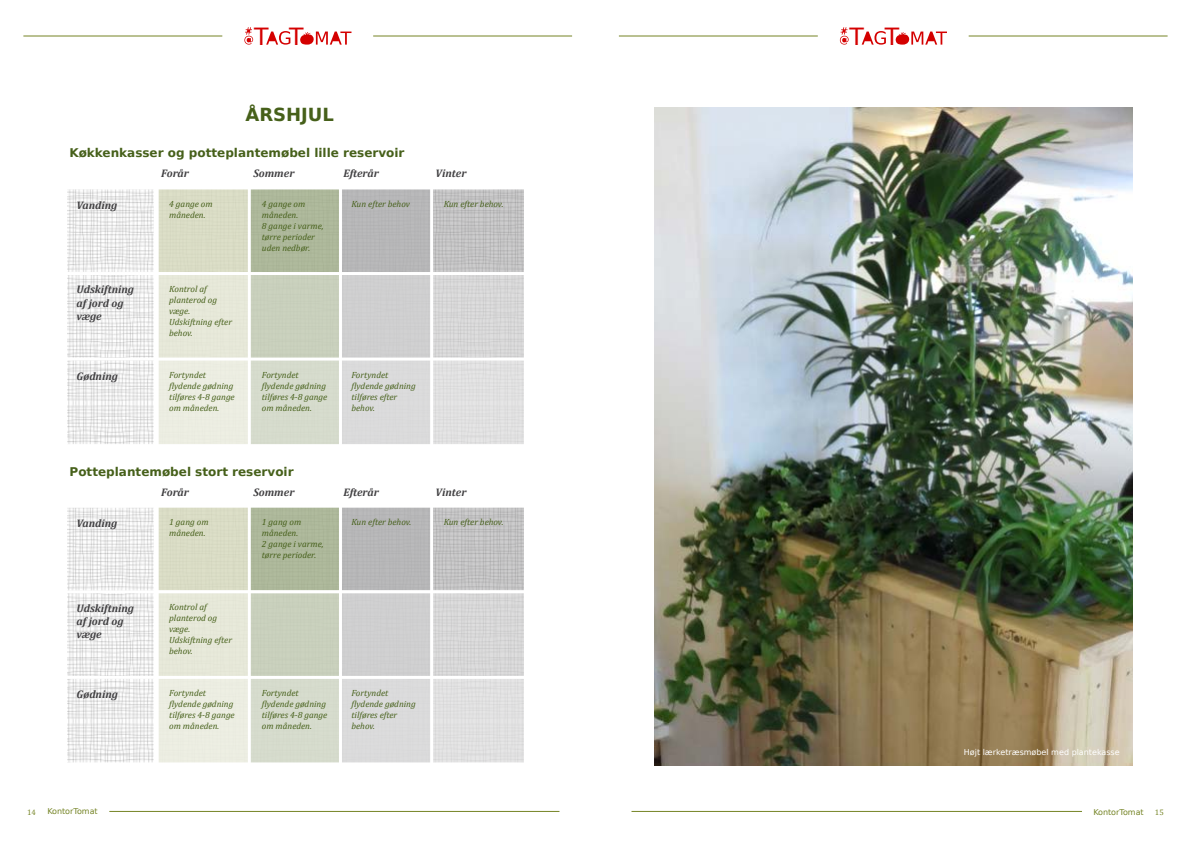
<style>
.page{position:relative;width:1191px;height:842px;background:#fff}
.page>*{position:absolute;margin:0;border:0;box-sizing:border-box;transform-origin:0 0}
.t1{font:23.7px "DejaVu Sans";color:#d40000}
.t2{font:700 18px "Bitstream Vera Sans";color:#46601a}
.t3{font:700 12px "Bitstream Vera Sans";color:#46601a}
.t4{font:italic 700 11px/13.2px "Cambria";color:#414042}
.t5{font:italic 9px/11px "Cambria";color:#46601a}
.t6{font:8px "Bitstream Vera Sans";color:#fff}
.t7{font:8px "Bitstream Vera Sans";color:#758425}
.t8{font:8px "Cambria";color:#758425}
</style>
<div class="page">
<img style="left:654px;top:108px;width:478px;height:657px">
<svg style="left:861px;top:31px;width:25px;height:14px"></svg>
<svg style="left:895px;top:32px;width:52px;height:13px"></svg>
<svg style="left:840px;top:27px;width:8px;height:18px"></svg>
<hr style="left:619px;top:36px;width:199px;height:1px;background:#758425">
<hr style="left:968px;top:36px;width:199px;height:1px;background:#758425">
<hr style="left:631px;top:811px;width:451px;height:1px;background:#758425">
<svg style="left:266px;top:31px;width:24px;height:14px"></svg>
<svg style="left:300px;top:32px;width:51px;height:13px"></svg>
<svg style="left:244px;top:27px;width:9px;height:18px"></svg>
<hr style="left:23px;top:36px;width:199px;height:1px;background:#758425">
<hr style="left:109px;top:811px;width:450px;height:1px;background:#758425">
<hr style="left:373px;top:36px;width:199px;height:1px;background:#758425">
<img style="left:67px;top:189px;width:87px;height:255px">
<hr style="left:64px;top:272px;width:459px;height:3px;background:#fff">
<hr style="left:64px;top:358px;width:459px;height:3px;background:#fff">
<svg style="left:158px;top:189px;width:366px;height:83px;background:#c1c4b8"></svg>
<svg style="left:158px;top:275px;width:366px;height:83px;background:#d6d8d0"></svg>
<svg style="left:159px;top:360px;width:365px;height:84px;background:#dfe1db"></svg>
<img style="left:67px;top:507px;width:457px;height:255px">
<hr style="left:64px;top:590px;width:459px;height:3px;background:#fff">
<hr style="left:64px;top:505px;width:459px;height:3px;background:#fff">
<hr style="left:64px;top:676px;width:459px;height:3px;background:#fff">
<div style="left:154px;top:507px;width:5px;height:255px;background:#fff"></div>
<svg style="left:158px;top:508px;width:366px;height:82px;background:#c1c4b8"></svg>
<svg style="left:158px;top:590px;width:366px;height:87px;background:#d7d9d2"></svg>
<svg style="left:159px;top:677px;width:365px;height:86px;background:#e0e2dc"></svg>
<h1 class="t1" style="left:254px;top:17px;width:51px">T T</h1>
<h2 class="t2" style="left:245px;top:105px;width:90px">ÅRSHJUL</h2>
<h3 class="t3" style="left:70px;top:146px;width:336px">Køkkenkasser og potteplantemøbel lille reservoir</h3>
<p class="t4" style="left:77px;top:198px;width:42px">Vanding</p>
<p class="t4" style="left:161px;top:167px;width:29px">Forår</p>
<p class="t4" style="left:253px;top:167px;width:43px">Sommer</p>
<p class="t4" style="left:343px;top:167px;width:37px">Efterår</p>
<p class="t4" style="left:435px;top:167px;width:32px">Vinter</p>
<p class="t5" style="left:169px;top:198px;width:45px">4 gange om måneden.</p>
<p class="t5" style="left:444px;top:198px;width:61px">Kun efter behov.</p>
<p class="t5" style="left:351px;top:198px;width:60px">Kun efter behov</p>
<p class="t5" style="left:262px;top:198px;width:63px">4 gange om måneden.<br>8 gange i varme, tørre perioder uden nedbør.</p>
<p class="t4" style="left:77px;top:283px;width:59px">Udskiftning af jord og væge</p>
<p class="t5" style="left:169px;top:283px;width:64px">Kontrol af planterod og væge.<br>Udskiftning efter behov.</p>
<p class="t4" style="left:77px;top:369px;width:43px">Gødning</p>
<p class="t5" style="left:169px;top:369px;width:67px">Fortyndet flydende gødning tilføres 4-8 gange om måneden.</p>
<p class="t5" style="left:262px;top:369px;width:67px">Fortyndet flydende gødning tilføres 4-8 gange om måneden.</p>
<p class="t5" style="left:351px;top:369px;width:66px">Fortyndet flydende gødning tilføres efter behov.</p>
<h3 class="t3" style="left:70px;top:465px;width:225px">Potteplantemøbel stort reservoir</h3>
<p class="t4" style="left:77px;top:516px;width:42px">Vanding</p>
<p class="t4" style="left:161px;top:485px;width:29px">Forår</p>
<p class="t4" style="left:253px;top:485px;width:43px">Sommer</p>
<p class="t4" style="left:343px;top:485px;width:37px">Efterår</p>
<p class="t4" style="left:435px;top:485px;width:32px">Vinter</p>
<p class="t5" style="left:169px;top:516px;width:41px">1 gang om måneden.</p>
<p class="t5" style="left:444px;top:516px;width:61px">Kun efter behov.</p>
<p class="t5" style="left:351px;top:516px;width:61px">Kun efter behov.</p>
<p class="t5" style="left:262px;top:516px;width:63px">1 gang om måneden.<br>2 gange i varme, tørre perioder.</p>
<p class="t4" style="left:77px;top:601px;width:59px">Udskiftning af jord og væge</p>
<p class="t5" style="left:169px;top:601px;width:64px">Kontrol af planterod og væge.<br>Udskiftning efter behov.</p>
<p class="t4" style="left:77px;top:687px;width:43px">Gødning</p>
<p class="t5" style="left:169px;top:687px;width:67px">Fortyndet flydende gødning tilføres 4-8 gange om måneden.</p>
<p class="t5" style="left:262px;top:687px;width:67px">Fortyndet flydende gødning tilføres 4-8 gange om måneden.</p>
<p class="t5" style="left:351px;top:687px;width:66px">Fortyndet flydende gødning tilføres efter behov.</p>
<p class="t8" style="left:27px;top:807px;width:10px">14</p>
<p class="t7" style="left:47px;top:807px;width:52px">KontorTomat</p>
<h1 class="t1" style="left:849px;top:17px;width:51px">T T</h1>
<p class="t6" style="left:964px;top:748px;width:157px">Højt lærketræsmøbel med plantekasse</p>
<p class="t7" style="left:1093px;top:807px;width:52px">KontorTomat</p>
<p class="t8" style="left:1155px;top:807px;width:10px">15</p>
</div>
